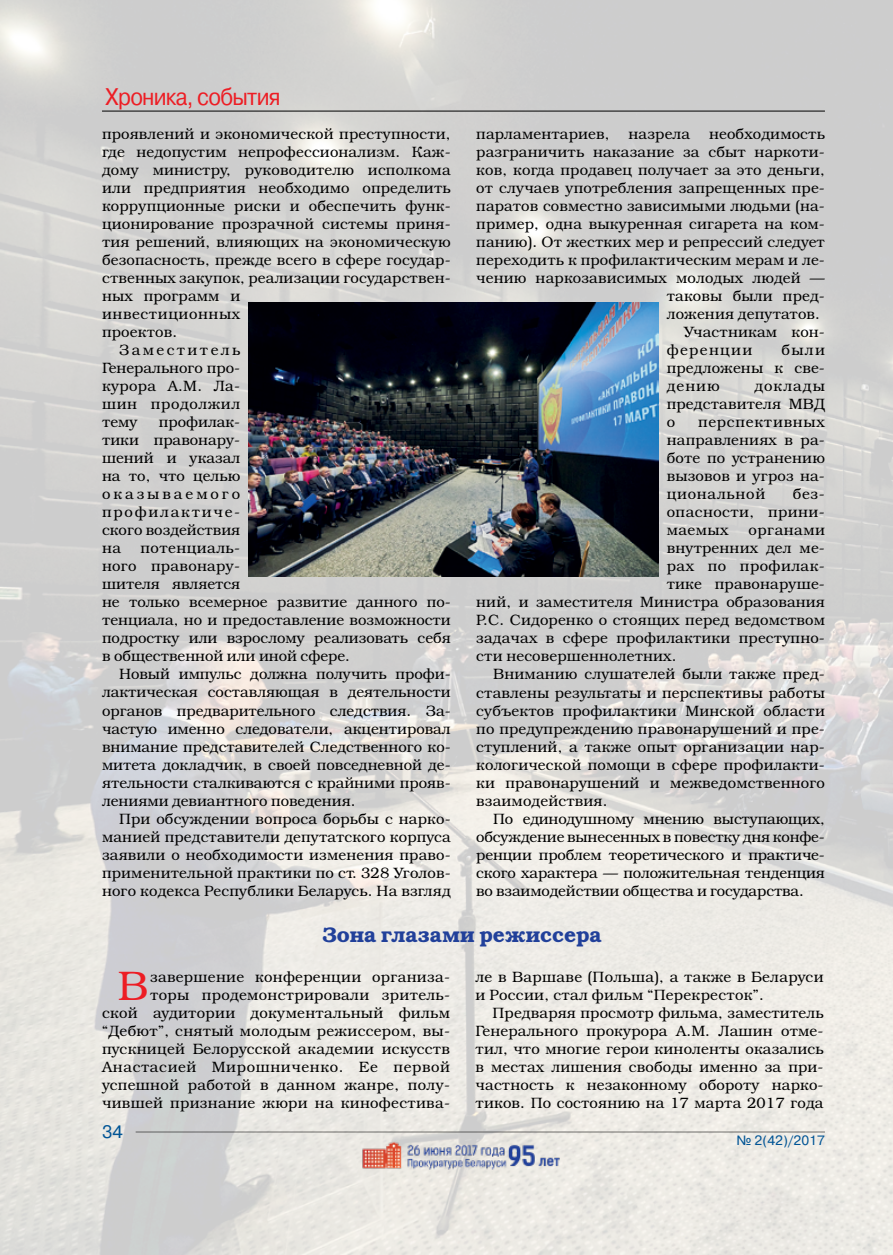
<style>
.page{position:relative;width:893px;height:1255px;background:#fff}
.page>*{position:absolute;margin:0;border:0;box-sizing:border-box;transform-origin:0 0}
.t1{font:300 41.4px "Bookman C";color:#ed1d24}
.t2{font:24px "Pragmatica C";letter-spacing:-.03em;color:#ed1d24;scale:.9 1}
.t3{font:600 21px "Bookman C";color:#21409a}
.t4{font:18px "Pragmatica C";color:#005495}
.t5{font:300 15px/18px "Bookman C";letter-spacing:.01em;color:#000;text-align:justify}
.t6{font:300 15px "Bookman C";letter-spacing:-.01em;color:#000}
.t7{font:300 15px "Bookman C";letter-spacing:.04em;color:#000}
.t8{font:300 15px "Bookman C";letter-spacing:.03em;color:#000}
.t9{font:300 15px "Bookman C";letter-spacing:.16em;color:#000}
.t10{font:300 15px "Bookman C";letter-spacing:.09em;color:#000}
.t11{font:13.5px "Pragmatica C";color:#005495}
</style>
<div class="page">
<img style="left:0;top:0;width:893px;height:1254px">
<hr style="left:102px;top:111px;width:723px;height:1px;background:#000">
<hr style="left:136px;top:1131px;width:689px;height:1px;background:#000">
<img style="left:358px;top:1138px;width:204px;height:34px">
<img style="left:249px;top:302px;width:409px;height:274px">
<h2 class="t2" style="left:105px;top:83px;width:196px">Хроника, события</h2>
<p class="t5" style="left:476px;top:125px;width:135px">парламентариев,</p>
<p class="t5" style="left:628px;top:125px;width:63px">назрела</p>
<p class="t5" style="left:709px;top:125px;width:117px">необходимость</p>
<p class="t5" style="left:476px;top:143px;width:350px">разграничить наказание за сбыт наркоти-</p>
<p class="t5" style="left:476px;top:161px;width:350px">ков, когда продавец получает за это деньги,</p>
<p class="t5" style="left:476px;top:179px;width:350px">от случаев употребления запрещенных пре-</p>
<p class="t5" style="left:476px;top:197px;width:350px">паратов совместно зависимыми людьми (на-</p>
<p class="t5" style="left:476px;top:215px;width:350px">пример, одна выкуренная сигарета на ком-</p>
<p class="t5" style="left:476px;top:233px;width:350px">панию). От жестких мер и репрессий следует</p>
<p class="t5" style="left:476px;top:251px;width:350px">переходить к профилактическим мерам и ле-</p>
<p class="t5" style="left:476px;top:269px;width:350px">чению наркозависимых молодых людей —</p>
<p class="t5" style="left:667px;top:287px;width:160px">таковы были пред-</p>
<p class="t5" style="left:667px;top:305px;width:155px">ложения депутатов.</p>
<p class="t5" style="left:684px;top:323px;width:143px">Участникам кон-</p>
<p class="t10" style="left:667px;top:341px;width:87px">ференции</p>
<p class="t5" style="left:102px;top:125px;width:350px">проявлений и экономической преступности,</p>
<p class="t5" style="left:102px;top:143px;width:350px">где недопустим непрофессионализм. Каж-</p>
<p class="t5" style="left:102px;top:161px;width:350px">дому министру, руководителю исполкома</p>
<p class="t5" style="left:102px;top:179px;width:350px">или предприятия необходимо определить</p>
<p class="t5" style="left:102px;top:197px;width:350px">коррупционные риски и обеспечить функ-</p>
<p class="t5" style="left:102px;top:215px;width:350px">ционирование прозрачной системы приня-</p>
<p class="t5" style="left:102px;top:233px;width:350px">тия решений, влияющих на экономическую</p>
<p class="t5" style="left:102px;top:251px;width:350px">безопасность, прежде всего в сфере государ-</p>
<p class="t5" style="left:102px;top:269px;width:350px">ственных закупок, реализации государствен-</p>
<p class="t5" style="left:102px;top:287px;width:140px">ных программ и</p>
<p class="t7" style="left:102px;top:305px;width:140px">инвестиционных</p>
<p class="t5" style="left:102px;top:323px;width:77px">проектов.</p>
<p class="t9" style="left:119px;top:341px;width:123px">Заместитель</p>
<p class="t5" style="left:102px;top:359px;width:140px">Генерального про-</p>
<p class="t5" style="left:102px;top:377px;width:140px">курора А.М. Ла-</p>
<p class="t7" style="left:102px;top:395px;width:140px">шин продолжил</p>
<p class="t5" style="left:102px;top:413px;width:37px">тему</p>
<p class="t5" style="left:667px;top:341px;width:160px;text-indent:115px">были предложены к све&shy;дению</p>
<p class="t5" style="left:667px;top:377px;width:160px;text-indent:88px">доклады представителя МВД о</p>
<p class="t5" style="left:102px;top:413px;width:140px;text-indent:57px">профилак&shy;тики правонару&shy;шений и указал на то, что целью оказываемого профилактиче&shy;ского воздействия на</p>
<p class="t5" style="left:667px;top:413px;width:160px;text-indent:31px">перспективных направлениях в ра&shy;боте по устранению вызовов и угроз на&shy;циональной</p>
<p class="t5" style="left:667px;top:485px;width:160px;text-indent:126px">без&shy;опасности, прини&shy;маемых</p>
<p class="t8" style="left:749px;top:521px;width:78px">органами</p>
<p class="t5" style="left:667px;top:539px;width:160px">внутренних дел ме-</p>
<p class="t8" style="left:667px;top:557px;width:160px">рах по профилак-</p>
<p class="t5" style="left:667px;top:575px;width:160px">тике правонаруше-</p>
<p class="t5" style="left:476px;top:593px;width:350px">ний, и заместителя Министра образования</p>
<p class="t5" style="left:476px;top:611px;width:350px">Р.С. Сидоренко о стоящих перед ведомством</p>
<p class="t5" style="left:476px;top:629px;width:350px">задачах в сфере профилактики преступно-</p>
<p class="t5" style="left:476px;top:647px;width:202px">сти несовершеннолетних.</p>
<p class="t5" style="left:493px;top:665px;width:333px">Вниманию слушателей были также пред-</p>
<p class="t5" style="left:476px;top:683px;width:350px">ставлены результаты и перспективы работы</p>
<p class="t5" style="left:476px;top:701px;width:350px">субъектов профилактики Минской области</p>
<p class="t5" style="left:476px;top:719px;width:350px">по предупреждению правонарушений и пре-</p>
<p class="t5" style="left:476px;top:737px;width:350px">ступлений, а также опыт организации нар-</p>
<p class="t5" style="left:476px;top:755px;width:350px">кологической помощи в сфере профилакти-</p>
<p class="t5" style="left:476px;top:773px;width:350px">ки правонарушений и межведомственного</p>
<p class="t5" style="left:476px;top:791px;width:133px">взаимодействия.</p>
<p class="t6" style="left:493px;top:809px;width:333px">По единодушному мнению выступающих,</p>
<p class="t6" style="left:476px;top:827px;width:350px">обсуждение вынесенных в повестку дня конфе-</p>
<p class="t6" style="left:476px;top:845px;width:350px">ренции проблем теоретического и практиче-</p>
<p class="t6" style="left:476px;top:863px;width:350px">ского характера — положительная тенденция</p>
<p class="t6" style="left:476px;top:881px;width:329px">во взаимодействии общества и государства.</p>
<h3 class="t3" style="left:323px;top:921px;width:280px">Зона глазами режиссера</h3>
<p class="t5" style="left:102px;top:539px;width:350px;text-align:left;text-indent:38px">потенциаль-<br>ного правонару-<br>шителя является<br>не только всемерное развитие данного по&shy;тенциала, но и предоставление возможности подростку или взрослому реализовать себя в общественной или иной сфере.</p>
<p class="t5" style="left:102px;top:665px;width:350px;text-indent:17px">Новый импульс должна получить профи&shy;лактическая составляющая в деятельности органов предварительного следствия. За&shy;частую именно следователи, акцентировал внимание представителей Следственного ко&shy;митета докладчик, в своей повседневной де&shy;ятельности сталкиваются с крайними прояв&shy;лениями девиантного поведения.</p>
<p class="t5" style="left:102px;top:809px;width:350px;text-indent:17px">При обсуждении вопроса борьбы с нарко&shy;манией представители депутатского корпуса заявили о необходимости изменения право&shy;применительной практики по ст. 328 Уголов&shy;ного кодекса Республики Беларусь. На взгляд</p>
<p class="t5" style="left:102px;top:968px;width:349px;text-align:right">завершение конференции организа-<br>торы продемонстрировали зритель-<br>ской аудитории документальный фильм “Дебют”, снятый молодым режиссером, вы&shy;пускницей Белорусской академии искусств Анастасией Мирошниченко. Ее первой успешной работой в данном жанре, полу&shy;чившей признание жюри на кинофестива-</p>
<p class="t5" style="left:476px;top:968px;width:349px">ле в Варшаве (Польша), а также в Беларуси и России, стал фильм “Перекресток”.</p>
<h1 class="t1" style="left:118px;top:961px;width:32px">В</h1>
<p class="t5" style="left:476px;top:1004px;width:349px;text-indent:17px">Предваряя просмотр фильма, заместитель Генерального прокурора А.М. Лашин отме&shy;тил, что многие герои киноленты оказались в местах лишения свободы именно за при&shy;частность к незаконному обороту нарко&shy;тиков. По состоянию на 17 марта 2017 года</p>
<p class="t4" style="left:102px;top:1121px;width:22px">34</p>
<p class="t11" style="left:736px;top:1132px;width:90px">№ 2(42)/2017</p>
</div>
